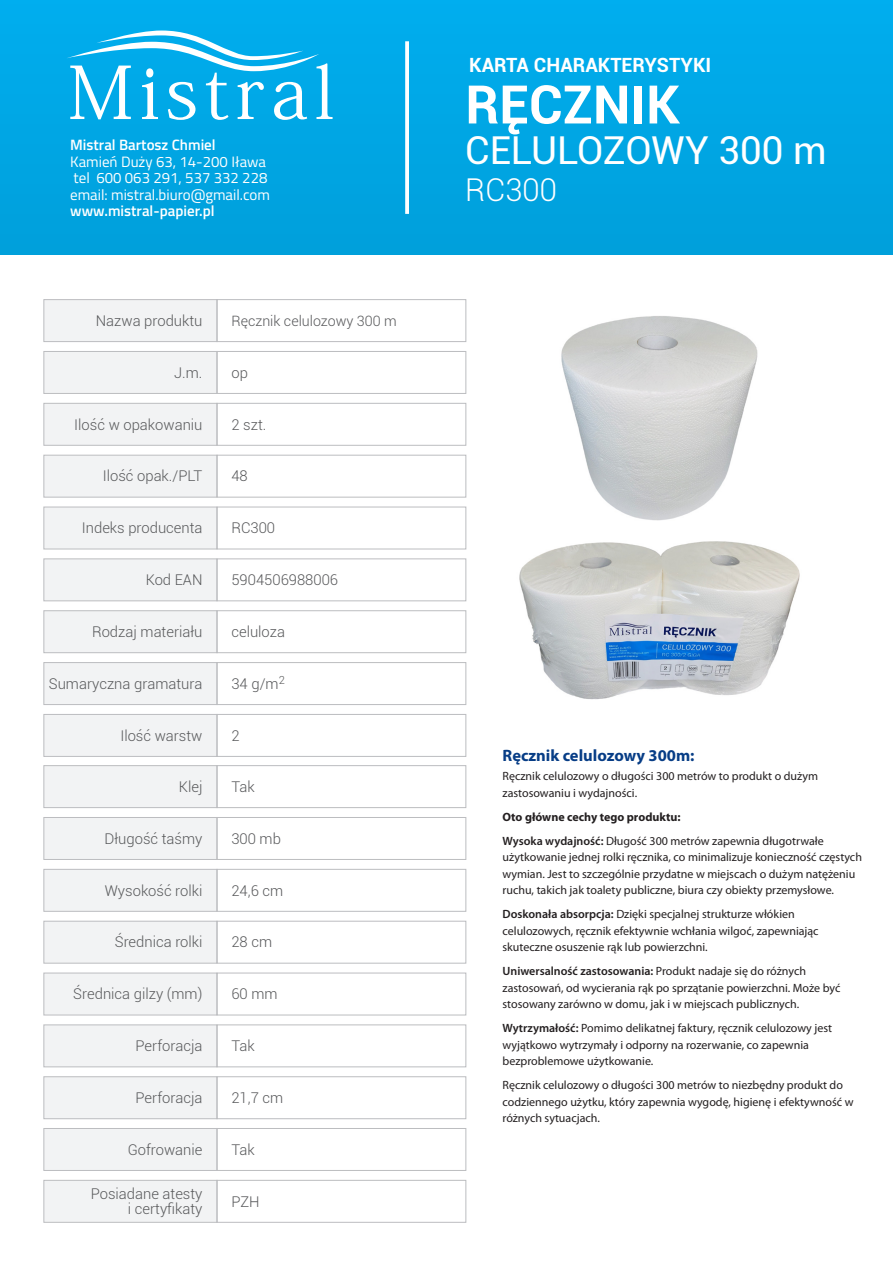
<style>
.page{position:relative;width:893px;height:1263px;background:#fff}
.page>*{position:absolute;margin:0;border:0;box-sizing:border-box;transform-origin:0 0}
.t1{font:700 53.25px "Roboto";color:#fff}
.t2{font:38.4px "Roboto";color:#fff}
.t3{font:300 31.5px "Roboto";color:#fff}
.t4{font:700 19.65px "Roboto";color:#fff}
.t5{font:700 16.5px "Myriad Pro";color:#073d86}
.t6{font:15px/16.5px "Titillium";color:#fff}
.t7{font:600 15px "Titillium";color:#fff}
.t8{font:300 14.85px/15px "Roboto";color:#57585a;text-align:right}
.t9{font:300 14.25px "Roboto";color:#57585a}
.t10{font:12px/16.5px "Myriad Pro";color:#231f20}
.s1{font-weight:700}
.s2{font-weight:600}
</style>
<div class="page">
<div style="left:44px;top:299px;width:173px;height:43px;background:#f2f3f4;border:1px solid #bcbdc0"></div>
<div style="left:217px;top:299px;width:249px;height:43px;border:1px solid #bcbdc0"></div>
<div style="left:44px;top:351px;width:173px;height:43px;background:#f2f3f4;border:1px solid #bcbdc0"></div>
<div style="left:217px;top:351px;width:249px;height:43px;border:1px solid #bcbdc0"></div>
<div style="left:44px;top:403px;width:173px;height:43px;background:#f2f3f4;border:1px solid #bcbdc0"></div>
<div style="left:217px;top:403px;width:249px;height:43px;border:1px solid #bcbdc0"></div>
<div style="left:44px;top:455px;width:173px;height:42px;background:#f2f3f4;border:1px solid #bcbdc0"></div>
<div style="left:217px;top:455px;width:249px;height:42px;border:1px solid #bcbdc0"></div>
<div style="left:0;top:0;width:893px;height:255px;background:#00a6e4"></div>
<svg style="left:67px;top:31px;width:266px;height:89px"></svg>
<svg style="left:405px;top:41px;width:4px;height:173px"></svg>
<div style="left:44px;top:507px;width:173px;height:42px;background:#f2f3f4;border:1px solid #bcbdc0"></div>
<div style="left:217px;top:507px;width:249px;height:42px;border:1px solid #bcbdc0"></div>
<div style="left:44px;top:559px;width:173px;height:42px;background:#f2f3f4;border:1px solid #bcbdc0"></div>
<div style="left:217px;top:559px;width:249px;height:42px;border:1px solid #bcbdc0"></div>
<div style="left:44px;top:610px;width:173px;height:43px;background:#f2f3f4;border:1px solid #bcbdc0"></div>
<div style="left:217px;top:610px;width:249px;height:43px;border:1px solid #bcbdc0"></div>
<div style="left:44px;top:662px;width:173px;height:43px;background:#f2f3f4;border:1px solid #bcbdc0"></div>
<div style="left:217px;top:662px;width:249px;height:43px;border:1px solid #bcbdc0"></div>
<div style="left:44px;top:714px;width:173px;height:43px;background:#f2f3f4;border:1px solid #bcbdc0"></div>
<div style="left:217px;top:714px;width:249px;height:43px;border:1px solid #bcbdc0"></div>
<div style="left:44px;top:765px;width:173px;height:43px;background:#f2f3f4;border:1px solid #bcbdc0"></div>
<div style="left:217px;top:765px;width:249px;height:43px;border:1px solid #bcbdc0"></div>
<div style="left:44px;top:817px;width:173px;height:43px;background:#f2f3f4;border:1px solid #bcbdc0"></div>
<div style="left:217px;top:817px;width:249px;height:43px;border:1px solid #bcbdc0"></div>
<div style="left:44px;top:869px;width:173px;height:43px;background:#f2f3f4;border:1px solid #bcbdc0"></div>
<div style="left:217px;top:869px;width:249px;height:43px;border:1px solid #bcbdc0"></div>
<div style="left:44px;top:921px;width:173px;height:42px;background:#f2f3f4;border:1px solid #bcbdc0"></div>
<div style="left:217px;top:921px;width:249px;height:42px;border:1px solid #bcbdc0"></div>
<div style="left:44px;top:973px;width:173px;height:42px;background:#f2f3f4;border:1px solid #bcbdc0"></div>
<div style="left:217px;top:973px;width:249px;height:42px;border:1px solid #bcbdc0"></div>
<div style="left:44px;top:1024px;width:173px;height:43px;background:#f2f3f4;border:1px solid #bcbdc0"></div>
<div style="left:217px;top:1024px;width:249px;height:43px;border:1px solid #bcbdc0"></div>
<div style="left:44px;top:1076px;width:173px;height:43px;background:#f2f3f4;border:1px solid #bcbdc0"></div>
<div style="left:217px;top:1076px;width:249px;height:43px;border:1px solid #bcbdc0"></div>
<div style="left:44px;top:1128px;width:173px;height:43px;background:#f2f3f4;border:1px solid #bcbdc0"></div>
<div style="left:217px;top:1128px;width:249px;height:43px;border:1px solid #bcbdc0"></div>
<div style="left:44px;top:1180px;width:173px;height:42px;background:#f2f3f4;border:1px solid #bcbdc0"></div>
<div style="left:217px;top:1180px;width:249px;height:42px;border:1px solid #bcbdc0"></div>
<img style="left:519px;top:541px;width:281px;height:159px">
<img style="left:561px;top:316px;width:197px;height:205px">
<p class="t7" style="left:70px;top:134px;width:147px">Mistral Bartosz Chmiel</p>
<p class="t6" style="left:70px;top:152px;width:201px">Kamień Duży 63, 14-200 Iława tel 600 063 291, 537 332 228 email: mistral.biuro@gmail.com</p>
<p class="t7" style="left:70px;top:200px;width:146px">www.mistral-papier.pl</p>
<p class="t8" style="left:96px;top:313px;width:108px">Nazwa produktu</p>
<p class="t9" style="left:231px;top:311px;width:167px">Ręcznik celulozowy 300 m</p>
<p class="t8" style="left:174px;top:364px;width:30px">J.m.</p>
<p class="t8" style="left:231px;top:364px;width:18px">op</p>
<p class="t8" style="left:74px;top:416px;width:130px">Ilość w opakowaniu</p>
<p class="t8" style="left:231px;top:416px;width:36px">2 szt.</p>
<p class="t8" style="left:103px;top:468px;width:101px">Ilość opak./PLT</p>
<p class="t8" style="left:231px;top:468px;width:18px">48</p>
<p class="t8" style="left:82px;top:520px;width:122px">Indeks producenta</p>
<p class="t8" style="left:231px;top:520px;width:45px">RC300</p>
<p class="t8" style="left:146px;top:572px;width:58px">Kod EAN</p>
<p class="t8" style="left:231px;top:572px;width:108px">5904506988006</p>
<p class="t8" style="left:92px;top:624px;width:112px">Rodzaj materiału</p>
<p class="t8" style="left:231px;top:624px;width:55px">celuloza</p>
<p class="t8" style="left:49px;top:675px;width:155px">Sumaryczna gramatura</p>
<p class="t8" style="left:231px;top:675px;width:55px">34 g/m<sup>2</sup></p>
<p class="t8" style="left:120px;top:727px;width:84px">Ilość warstw</p>
<p class="t8" style="left:231px;top:727px;width:10px">2</p>
<p class="t8" style="left:179px;top:779px;width:25px">Klej</p>
<p class="t8" style="left:231px;top:779px;width:25px">Tak</p>
<p class="t8" style="left:105px;top:830px;width:99px">Długość taśmy</p>
<p class="t8" style="left:231px;top:830px;width:51px">300 mb</p>
<p class="t8" style="left:105px;top:882px;width:99px">Wysokość rolki</p>
<p class="t8" style="left:231px;top:882px;width:53px">24,6 cm</p>
<p class="t8" style="left:115px;top:934px;width:89px">Średnica rolki</p>
<p class="t8" style="left:231px;top:934px;width:42px">28 cm</p>
<p class="t8" style="left:73px;top:986px;width:131px">Średnica gilzy (mm)</p>
<p class="t8" style="left:231px;top:986px;width:48px">60 mm</p>
<p class="t8" style="left:136px;top:1038px;width:68px">Perforacja</p>
<p class="t8" style="left:231px;top:1038px;width:25px">Tak</p>
<p class="t8" style="left:136px;top:1090px;width:68px">Perforacja</p>
<p class="t8" style="left:231px;top:1090px;width:53px">21,7 cm</p>
<p class="t8" style="left:128px;top:1141px;width:76px">Gofrowanie</p>
<p class="t8" style="left:231px;top:1141px;width:25px">Tak</p>
<p class="t8" style="left:91px;top:1186px;width:113px">Posiadane atesty i certyfikaty</p>
<p class="t8" style="left:231px;top:1193px;width:30px">PZH</p>
<h3 class="t4" style="left:469px;top:52px;width:244px">KARTA CHARAKTERYSTYKI</h3>
<h1 class="t1" style="left:465px;top:67px;width:216px">RĘCZNIK</h1>
<h2 class="t2" style="left:465px;top:124px;width:363px">CELULOZOWY 300 m</h2>
<h3 class="t3" style="left:465px;top:168px;width:93px">RC300</h3>
<h3 class="t5" style="left:502px;top:744px;width:193px">Ręcznik celulozowy 300m:</h3>
<p class="t10" style="left:502px;top:768px;width:317px">Ręcznik celulozowy o długości 300 metrów to produkt o dużym zastosowaniu i wydajności.</p>
<p class="t10" style="left:502px;top:805px;width:323px;line-height:24px"><span class="s1">Oto główne cechy tego produktu:<br></span><span class="s2">Wysoka wydajność:</span> Długość 300 metrów zapewnia długotrwałe</p>
<p class="t10" style="left:502px;top:849px;width:361px">użytkowanie jednej rolki ręcznika, co minimalizuje konieczność częstych wymian. Jest to szczególnie przydatne w miejscach o dużym natężeniu ruchu, takich jak toalety publiczne, biura czy obiekty przemysłowe.</p>
<p class="t10" style="left:502px;top:906px;width:318px"><span class="s2">Doskonała absorpcja:</span> Dzięki specjalnej strukturze włókien celulozowych, ręcznik efektywnie wchłania wilgoć, zapewniając skuteczne osuszenie rąk lub powierzchni.</p>
<p class="t10" style="left:502px;top:963px;width:339px"><span class="s2">Uniwersalność zastosowania:</span> Produkt nadaje się do różnych zastosowań, od wycierania rąk po sprzątanie powierzchni. Może być stosowany zarówno w domu, jak i w miejscach publicznych.</p>
<p class="t10" style="left:502px;top:1020px;width:331px"><span class="s2">Wytrzymałość:</span> Pomimo delikatnej faktury, ręcznik celulozowy jest wyjątkowo wytrzymały i odporny na rozerwanie, co zapewnia bezproblemowe użytkowanie.</p>
<p class="t10" style="left:502px;top:1077px;width:353px">Ręcznik celulozowy o długości 300 metrów to niezbędny produkt do codziennego użytku, który zapewnia wygodę, higienę i efektywność w różnych sytuacjach.</p>
</div>
